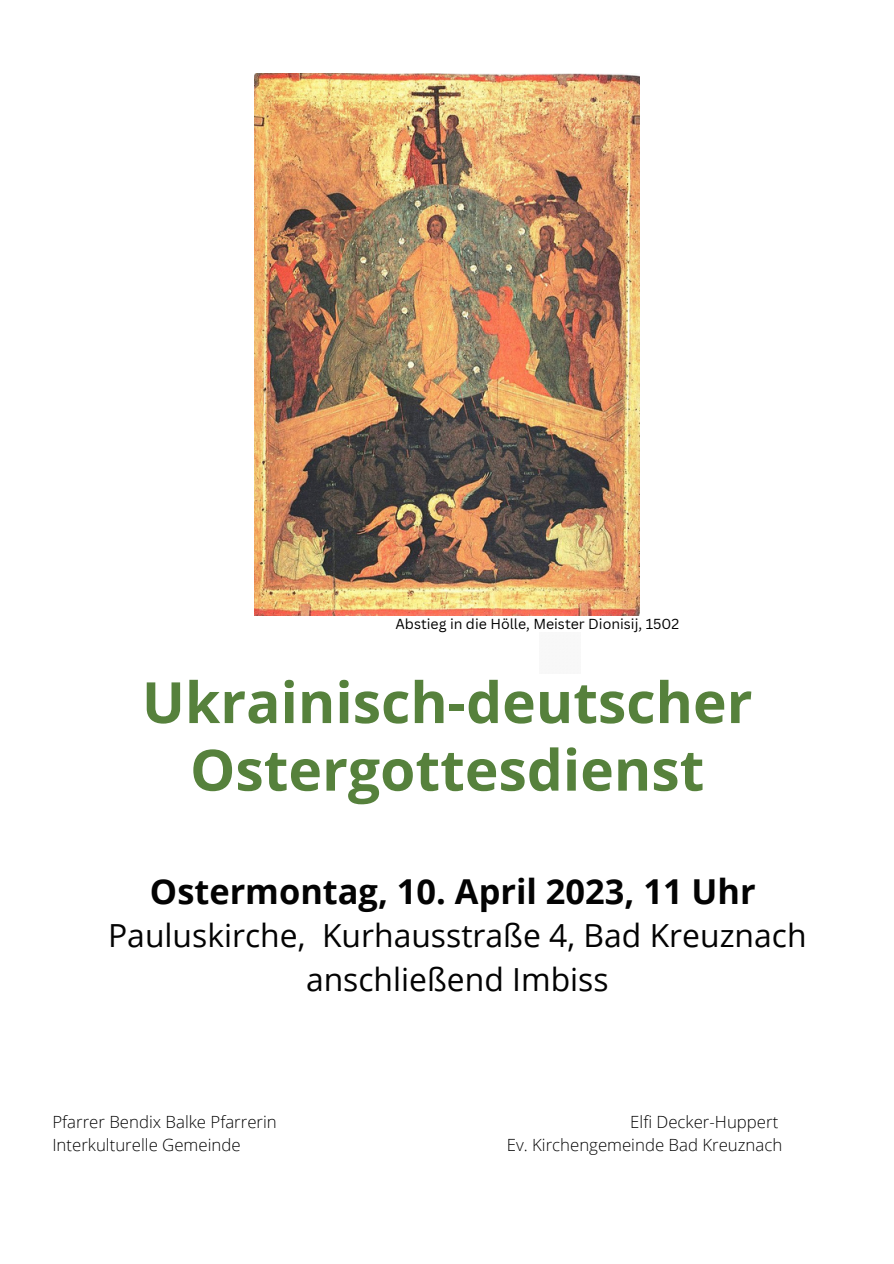
<style>
.page{position:relative;width:894px;height:1264px;background:#fff}
.page>*{position:absolute;margin:0;border:0;box-sizing:border-box;transform-origin:0 0}
.t1{font:700 56.85px/67.5px "Open Sans";color:#56813c;text-align:center}
.t2{font:700 34.35px "Open Sans";color:#030303}
.t3{font:31.8px/44px "Open Sans";color:#030303;text-align:center}
.t4{font:300 16.8px "Open Sans";color:#030303}
.t5{font:14.1px "Canva Sans";color:#000}
</style>
<div class="page">
<img style="left:254px;top:74px;width:385px;height:541px">
<p class="t5" style="left:395px;top:614px;width:285px">Abstieg in die Hölle, Meister Dionisij, 1502</p>
<h1 class="t1" style="left:142px;top:667px;width:612px">Ukrainisch-deutscher<br>Ostergottesdienst</h1>
<h2 class="t2" style="left:150px;top:867px;width:607px">Ostermontag, 10. April 2023, 11 Uhr</h2>
<h3 class="t3" style="left:108px;top:912px;width:699px">Pauluskirche, Kurhausstraße 4, Bad Kreuznach anschließend Imbiss</h3>
<p class="t4" style="left:52px;top:1110px;width:226px">Pfarrer Bendix Balke Pfarrerin</p>
<p class="t4" style="left:630px;top:1110px;width:149px">Elfi Decker-Huppert</p>
<p class="t4" style="left:52px;top:1132px;width:190px">Interkulturelle Gemeinde</p>
<p class="t4" style="left:506px;top:1132px;width:277px">Ev. Kirchengemeinde Bad Kreuznach</p>
</div>
